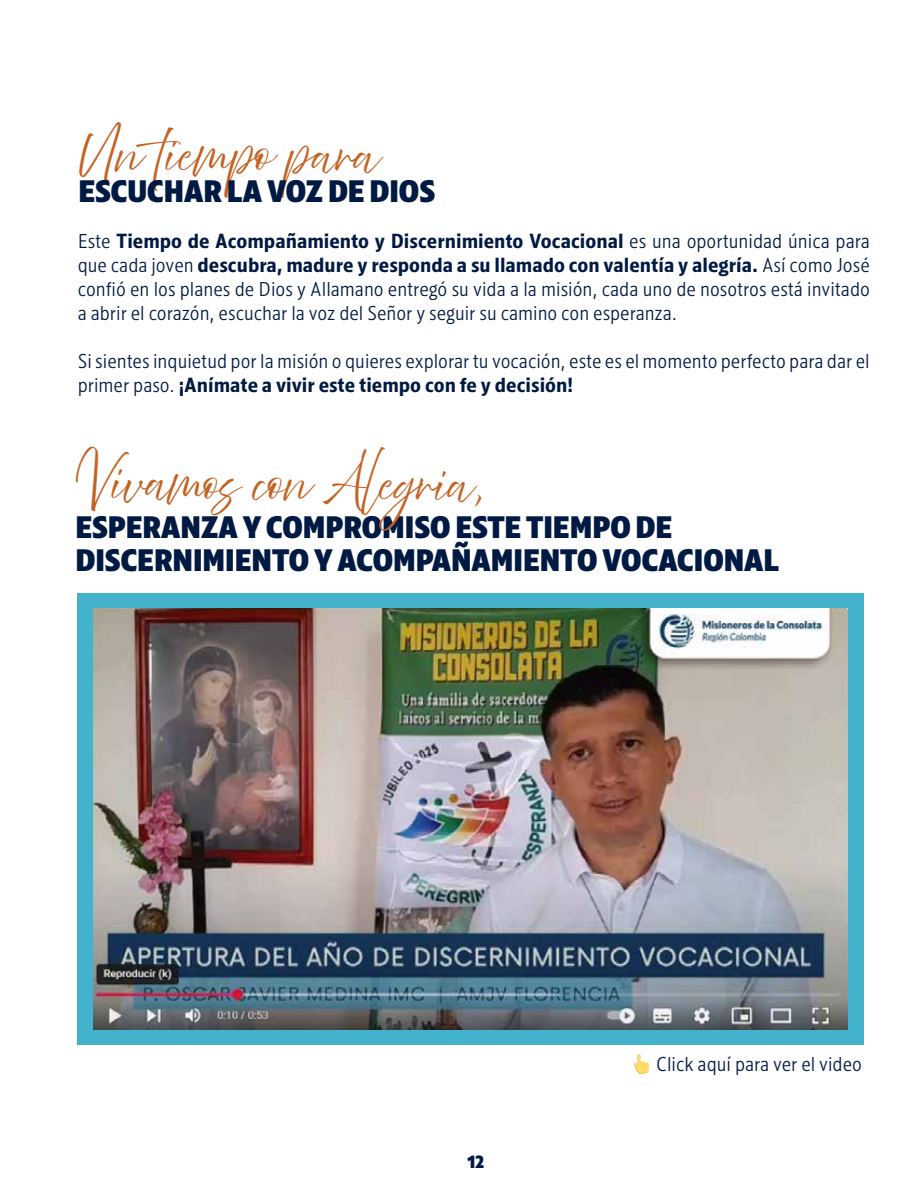
<style>
.page{position:relative;width:918px;height:1188px;background:#fff}
.page>*{position:absolute;margin:0;border:0;box-sizing:border-box;transform-origin:0 0}
.t1{font:39.45px "Abovethe Beyond Script";letter-spacing:-.03em;color:#c46223}
.t2{font:31.5px/33px "Kranto Semi Cond Black Text";letter-spacing:-.025em;color:#001a44}
.t3{font:21px/24px "Kranto Semi Cond Light Text";color:#001a44}
.t4{font:21px/24px "Kranto Semi Cond Bold Text";color:#001a44}
.t5{font:18px "Kranto Semi Cond Black Text";color:#001a44}
.s1{font-family:"Kranto Semi Cond Light Text"}
</style>
<div class="page">
<div style="left:77px;top:593px;width:786px;height:452px;background:#43b2cd"></div>
<img style="left:94px;top:609px;width:754px;height:421px">
<h1 class="t1" style="left:79px;top:130px;width:300px">Un tiempo para</h1>
<h2 class="t2" style="left:78px;top:174px;width:359px">ESCUCHAR LA VOZ DE DIOS</h2>
<p class="t4" style="left:78px;top:229px;width:794px"><span class="s1">Este</span> Tiempo de Acompañamiento y Discernimiento Vocacional <span class="s1">es una oportunidad única para que cada joven</span> descubra, madure y responda a su llamado con valentía y alegría. <span class="s1">Así como José</span></p>
<p class="t3" style="left:78px;top:277px;width:794px">confió en los planes de Dios y Allamano entregó su vida a la misión, cada uno de nosotros está invitado a abrir el corazón, escuchar la voz del Señor y seguir su camino con esperanza.</p>
<p class="t3" style="left:78px;top:349px;width:793px">Si sientes inquietud por la misión o quieres explorar tu vocación, este es el momento perfecto para dar el</p>
<p class="t4" style="left:78px;top:373px;width:497px"><span class="s1">primer paso.</span> ¡Anímate a vivir este tiempo con fe y decisión!</p>
<h1 class="t1" style="left:88px;top:459px;width:397px">Vivamos con Alegria,</h1>
<h2 class="t2" style="left:75px;top:510px;width:706px">ESPERANZA Y COMPROMISO ESTE TIEMPO DE<br>DISCERNIMIENTO Y ACOMPAÑAMIENTO VOCACIONAL</h2>
<p class="t5" style="left:467px;top:1150px;width:19px">12</p>
<p class="t3" style="left:656px;top:1052px;width:207px">Click aquí para ver el video</p>
</div>
